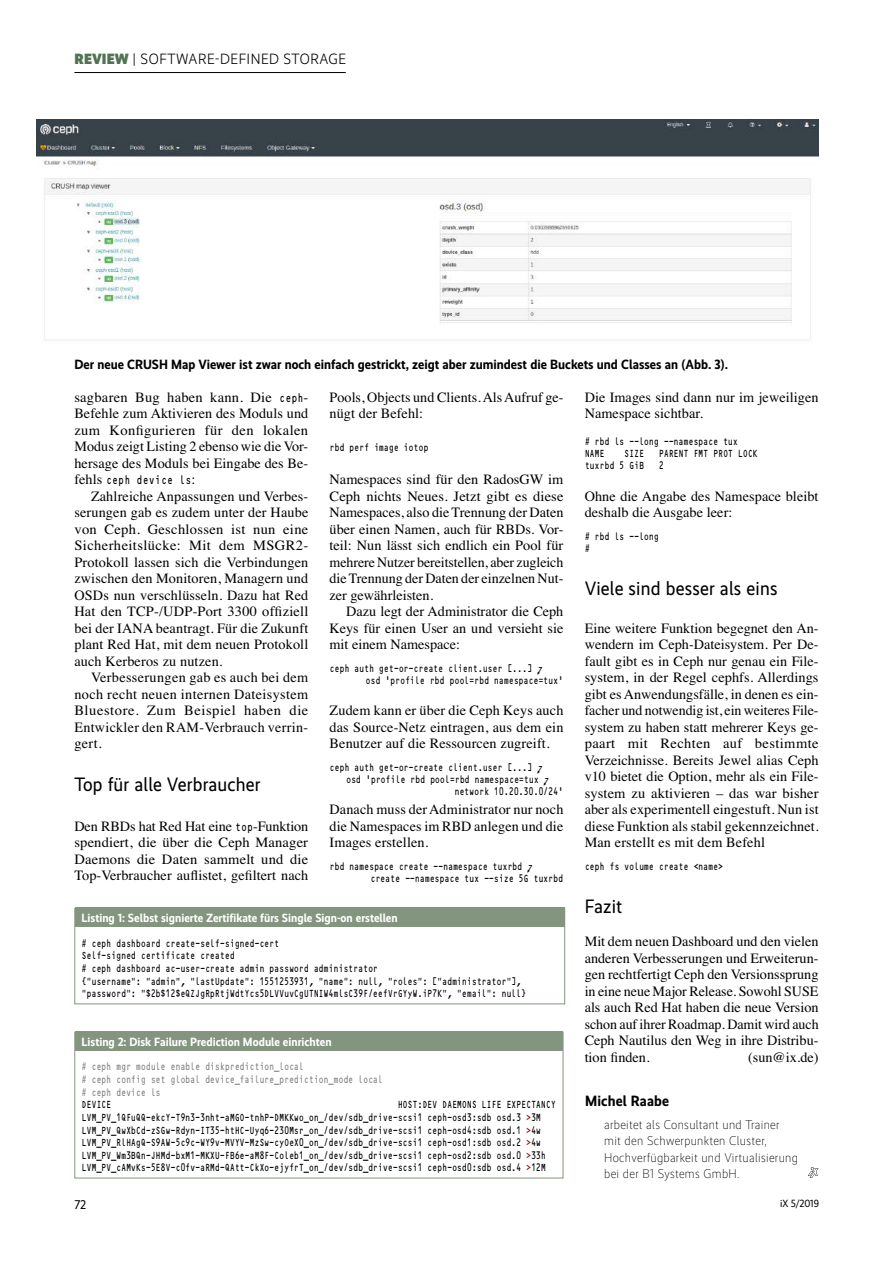
<style>
.page{position:relative;width:893px;height:1263px;background:#fff}
.page>*{position:absolute;margin:0;border:0;box-sizing:border-box;transform-origin:0 0}
.Zwischenueberschrift{font:19.5px "Realisti X";letter-spacing:.01em;color:#000}
.t1{font:300 15px "Realisti X";letter-spacing:.035em;color:#000}
.Ueberschrift{font:700 15px "Realisti X";letter-spacing:.01em;color:#000}
.Grundtext-stumpf{font:14.25px/16.5px "Times";letter-spacing:.005em;color:#000;text-align:justify}
.Grundtext-Einzug{font:14.25px/16.5px "Times";letter-spacing:.005em;color:#000;text-align:justify}
.Bild-Unterschrift{font:700 13.5px "Realisti X";color:#000}
.Text{font:300 12.75px/16.5px "Realisti X";letter-spacing:.025em;color:#000}
.t2{font:12.75px "Realisti X";color:#000}
.Ueberschrift-2{font:700 12px "Realisti X";color:#fff}
.Grundtext-Einzug-2{font:12px "Listing";letter-spacing:.005em;color:#000;scale:.7 1}
.code{font:10.5px/12.6px "Listing";letter-spacing:-.05em;color:#000;scale:.7 1}
.Code-Abstand-vor{font:10.5px/12px "Listing";letter-spacing:-.05em;color:#000;scale:.7 1}
.code-2{font:10.5px/12.6px "Listing";letter-spacing:-.05em;color:#858382;scale:.7 1}
.Code-Abstand-vor-und{font:10.5px/12px "Listing";letter-spacing:-.05em;color:#000;scale:.7 1}
.t3{font:10.5px "Realisti X";letter-spacing:-.005em;color:#000}
.s1{font-weight:900;color:#527254}
.s2{font-family:"Listing";font-size:12px}
.s3{font-family:"Times";font-size:14.25px}
.s4{color:#000}
.s5{color:#921207}
</style>
<div class="page">
<hr style="left:74px;top:72px;width:272px;height:1px;background:#000">
<img style="left:37px;top:119px;width:782px;height:222px">
<div style="left:75px;top:1031px;width:488px;height:20px;background:#83957e"></div>
<div style="left:74px;top:1032px;width:489px;height:146px;border:1px solid #83957e"></div>
<div style="left:75px;top:907px;width:489px;height:20px;background:#83957e"></div>
<div style="left:74px;top:908px;width:491px;height:96px;border:1px solid #83957e"></div>
<svg style="left:808px;top:1167px;width:11px;height:11px"></svg>
<p class="t1" style="left:74px;top:48px;width:273px"><span class="s1">REVIEW</span> | SOFTWARE-DEFINED STORAGE</p>
<p class="Bild-Unterschrift" style="left:74px;top:355px;width:655px">Der neue CRUSH Map Viewer ist zwar noch einfach gestrickt, zeigt aber zumindest die Buckets und Classes an (Abb. 3).</p>
<p class="Grundtext-Einzug" style="left:74px;top:387px;width:235px">sagbaren Bug haben kann. Die <span class="s2">ceph</span>-Befehle zum Aktivieren des Moduls und zum Konfigurieren für den lokalen Modus zeigt Listing 2 ebenso wie die Vor&shy;hersage des Moduls bei Eingabe des Be-</p>
<p class="Grundtext-Einzug-2" style="left:74px;top:474px;width:175px"><span class="s3">fehls</span> ceph device ls<span class="s3">:</span></p>
<p class="Grundtext-Einzug" style="left:74px;top:486px;width:235px;text-indent:17px">Zahlreiche Anpassungen und Verbes&shy;serungen gab es zudem unter der Haube von Ceph. Geschlossen ist nun eine Sicherheitslücke: Mit dem MSGR2- Protokoll lassen sich die Verbindungen zwischen den Monitoren, Managern und OSDs nun verschlüsseln. Dazu hat Red Hat den TCP-/UDP-Port 3300 offiziell bei der IANA beantragt. Für die Zukunft plant Red Hat, mit dem neuen Protokoll auch Kerberos zu nutzen.</p>
<p class="Grundtext-Einzug" style="left:74px;top:668px;width:235px;text-indent:17px">Verbesserungen gab es auch bei dem noch recht neuen internen Dateisystem Bluestore. Zum Beispiel haben die Entwickler den RAM-Verbrauch verrin&shy;gert.</p>
<p class="Zwischenueberschrift" style="left:74px;top:770px;width:188px">Top für alle Verbraucher</p>
<p class="Grundtext-stumpf" style="left:74px;top:816px;width:235px">Den RBDs hat Red Hat eine <span class="s2">top</span>-Funktion spendiert, die über die Ceph Manager Daemons die Daten sammelt und die Top-Verbraucher auflistet, gefiltert nach</p>
<p class="Grundtext-stumpf" style="left:330px;top:387px;width:235px">Pools, Objects und Clients. Als Aufruf ge&shy;nügt der Befehl:</p>
<p class="Code-Abstand-vor" style="left:330px;top:442px;width:143px">rbd perf image iotop</p>
<p class="Grundtext-stumpf" style="left:330px;top:470px;width:235px">Namespaces sind für den RadosGW im Ceph nichts Neues. Jetzt gibt es diese Namespaces, also die Trennung der Daten über einen Namen, auch für RBDs. Vor&shy;teil: Nun lässt sich endlich ein Pool für mehrere Nutzer bereitstellen, aber zugleich die Trennung der Daten der einzelnen Nut&shy;zer gewährleisten.</p>
<p class="Grundtext-Einzug" style="left:330px;top:602px;width:235px;text-indent:17px">Dazu legt der Administrator die Ceph Keys für einen User an und versieht sie mit einem Namespace:</p>
<p class="Code-Abstand-vor" style="left:365px;top:663px;width:284px;text-indent:-36px">ceph auth get-or-create client.user [...] —<br>osd 'profile rbd pool=rbd namespace=tux'</p>
<p class="Grundtext-stumpf" style="left:330px;top:701px;width:235px">Zudem kann er über die Ceph Keys auch das Source-Netz eintragen, aus dem ein Benutzer auf die Ressourcen zugreift.</p>
<p class="Code-Abstand-vor" style="left:330px;top:762px;width:305px">ceph auth get-or-create client.user [...] —</p>
<p class="Code-Abstand-vor" style="left:346px;top:774px;width:291px">osd 'profile rbd pool=rbd namespace=tux —</p>
<p class="Code-Abstand-vor" style="left:454px;top:786px;width:157px">network 10.20.30.0/24'</p>
<p class="Grundtext-stumpf" style="left:330px;top:800px;width:235px">Danach muss der Administrator nur noch die Namespaces im RBD anlegen und die Images erstellen.</p>
<p class="Code-Abstand-vor" style="left:370px;top:861px;width:277px;text-indent:-41px">rbd namespace create --namespace tuxrbd — create --namespace tux --size 5G tuxrbd</p>
<p class="Ueberschrift-2" style="left:82px;top:909px;width:318px">Listing 1: Selbst signierte Zertifikate fürs Single Sign-on erstellen</p>
<p class="code" style="left:82px;top:937px;width:637px"># ceph dashboard create-self-signed-cert<br>Self-signed certificate created<br># ceph dashboard ac-user-create admin password administrator<br>{"username": "admin", "lastUpdate": 1551253931, "name": null, "roles": ["administrator"], "password": "$2b$12$eQZJgRpRtjWdtYcs5DLVVuvCgUTNIW4mlsC39F/eefVrGYyW.iP7K", "email": null}</p>
<p class="Ueberschrift-2" style="left:82px;top:1033px;width:252px">Listing 2: Disk Failure Prediction Module einrichten</p>
<p class="code-2" style="left:82px;top:1061px;width:432px"># ceph mgr module enable diskprediction_local<br># ceph config set global device_failure_prediction_mode local # ceph device ls<br><span class="s4">DEVICE</span></p>
<p class="code" style="left:82px;top:1099px;width:679px;text-indent:316px">HOST:DEV DAEMONS LIFE EXPECTANCY LVM_PV_1QFuQQ-ekcY-T9n3-3nht-aMGO-tnhP-DMKKwo_on_/dev/sdb_drive-scsi1 ceph-osd3:sdb osd.3 <span class="s5">&gt;</span>3M LVM_PV_QwXbCd-zSGw-Rdyn-IT35-htHC-Uyq6-230Msr_on_/dev/sdb_drive-scsi1 ceph-osd4:sdb osd.1 <span class="s5">&gt;</span>4w LVM_PV_RlHAgQ-S9AW-5c9c-WY9v-MVYV-MzSw-cyOeX0_on_/dev/sdb_drive-scsi1 ceph-osd1:sdb osd.2 <span class="s5">&gt;</span>4w LVM_PV_Wm3BQn-JHMd-bxM1-MKXU-FB6e-aM8F-Coleb1_on_/dev/sdb_drive-scsi1 ceph-osd2:sdb osd.0 <span class="s5">&gt;</span>33h LVM_PV_cAMvKs-5E8V-c0fv-aRMd-QAtt-CkXo-ejyfrT_on_/dev/sdb_drive-scsi1 ceph-osd0:sdb osd.4 <span class="s5">&gt;</span>12M</p>
<p class="Grundtext-stumpf" style="left:585px;top:387px;width:235px">Die Images sind dann nur im jeweiligen<br>Namespace sichtbar.</p>
<p class="Code-Abstand-vor-und" style="left:585px;top:436px;width:221px"># rbd ls --long --namespace tux<br>NAME</p>
<p class="Code-Abstand-vor-und" style="left:624px;top:448px;width:30px">SIZE</p>
<p class="Code-Abstand-vor-und" style="left:659px;top:448px;width:143px">PARENT FMT PROT LOCK</p>
<p class="Code-Abstand-vor-und" style="left:585px;top:460px;width:87px">tuxrbd 5 GiB</p>
<p class="Code-Abstand-vor-und" style="left:659px;top:460px;width:9px">2</p>
<p class="Grundtext-stumpf" style="left:585px;top:486px;width:235px">Ohne die Angabe des Namespace bleibt deshalb die Ausgabe leer:</p>
<p class="Code-Abstand-vor" style="left:585px;top:531px;width:108px"># rbd ls --long #</p>
<p class="Zwischenueberschrift" style="left:585px;top:574px;width:194px">Viele sind besser als eins</p>
<p class="Grundtext-stumpf" style="left:585px;top:618px;width:235px">Eine weitere Funktion begegnet den An&shy;wendern im Ceph-Dateisystem. Per De&shy;fault gibt es in Ceph nur genau ein File&shy;system, in der Regel cephfs. Allerdings gibt es Anwendungsfälle, in denen es ein&shy;facher und notwendig ist, ein weiteres File&shy;system zu haben statt mehrerer Keys ge&shy;paart mit Rechten auf bestimmte Verzeichnisse. Bereits Jewel alias Ceph v10 bietet die Option, mehr als ein File&shy;system zu aktivieren – das war bisher aber als experimentell eingestuft. Nun ist diese Funktion als stabil gekennzeichnet.<br>Man erstellt es mit dem Befehl</p>
<p class="Code-Abstand-vor" style="left:585px;top:861px;width:200px">ceph fs volume create &lt;name&gt;</p>
<p class="Zwischenueberschrift" style="left:585px;top:892px;width:39px">Fazit</p>
<p class="Grundtext-stumpf" style="left:585px;top:932px;width:235px">Mit dem neuen Dashboard und den vielen anderen Verbesserungen und Erweiterun&shy;gen rechtfertigt Ceph den Versionssprung in eine neue Major Release. Sowohl SUSE als auch Red Hat haben die neue Version schon auf ihrer Roadmap. Damit wird auch Ceph Nautilus den Weg in ihre Distribu&shy;tion finden.</p>
<p class="Grundtext-stumpf" style="left:748px;top:1047px;width:72px">(sun@ix.de)</p>
<p class="Ueberschrift" style="left:585px;top:1090px;width:86px">Michel Raabe</p>
<p class="Text" style="left:604px;top:1115px;width:195px">arbeitet als Consultant und Trainer mit den Schwerpunkten Cluster, Hochverfügbarkeit und Virtualisierung bei der B1 Systems GmbH.</p>
<p class="t2" style="left:74px;top:1195px;width:13px">72</p>
<p class="t3" style="left:780px;top:1196px;width:41px">iX 5/2019</p>
</div>
